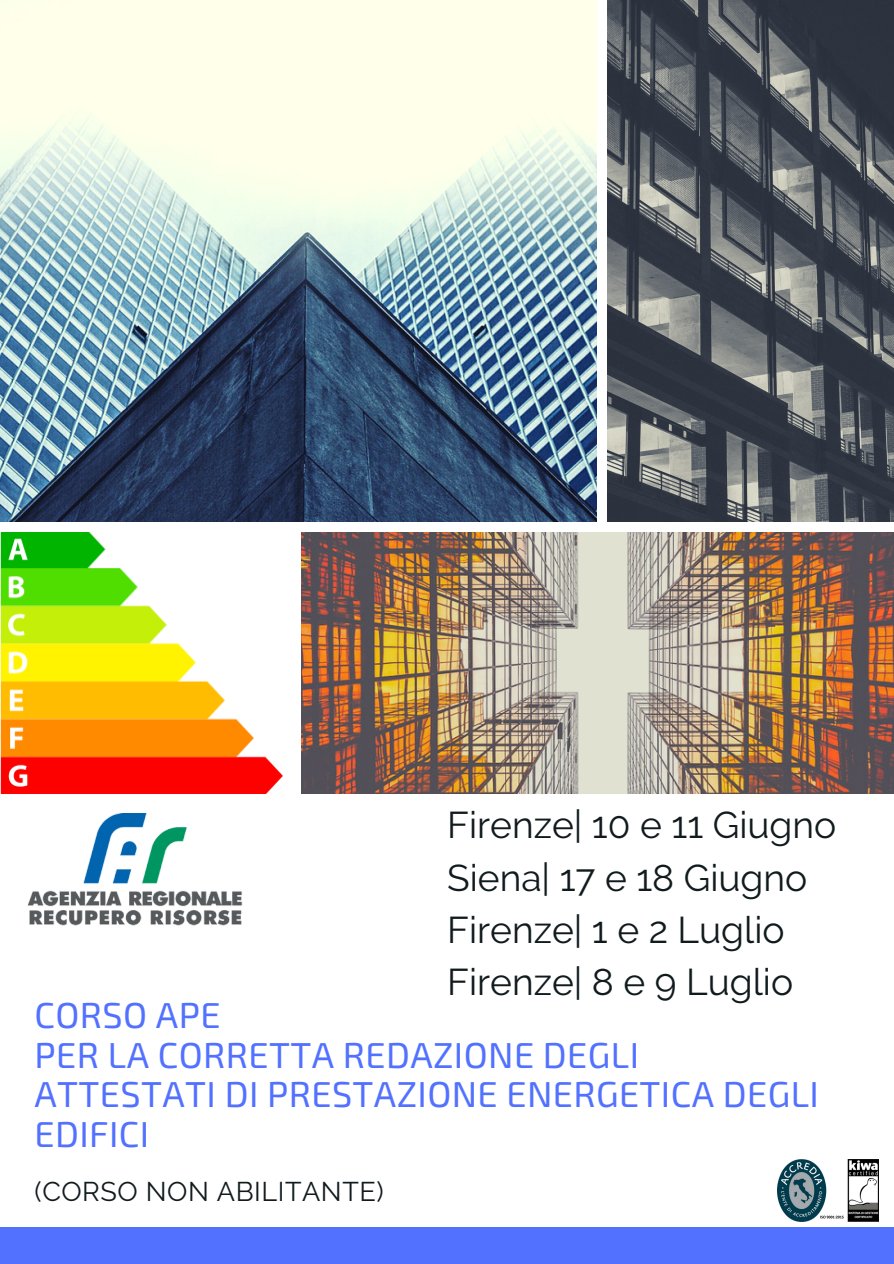
<style>
.page{position:relative;width:894px;height:1264px;background:#fff}
.page>*{position:absolute;margin:0;border:0;box-sizing:border-box;transform-origin:0 0}
.t1{font:37.2px/52.2px "Raleway";color:#111b1e}
.t2{font:36px/39.5px "Exo 2";letter-spacing:.01em;color:#5271ff}
.t3{font:27px "Raleway";letter-spacing:.02em;color:#111b1e}
</style>
<div class="page">
<img style="left:0;top:0;width:596px;height:521px">
<img style="left:607px;top:0;width:286px;height:521px">
<img style="left:0;top:533px;width:283px;height:260px">
<img style="left:302px;top:533px;width:591px;height:260px">
<div style="left:0;top:1226px;width:893px;height:37px;background:#5271ff"></div>
<img style="left:27px;top:813px;width:216px;height:113px">
<img style="left:777px;top:1159px;width:101px;height:62px">
<p class="t1" style="left:447px;top:799px;width:390px">Firenze| 10 e 11 Giugno<br>Siena| 17 e 18 Giugno<br>Firenze| 1 e 2 Luglio<br>Firenze| 8 e 9 Luglio</p>
<p class="t2" style="left:35px;top:994px;width:785px">CORSO APE<br>PER LA CORRETTA REDAZIONE DEGLI<br>ATTESTATI DI PRESTAZIONE ENERGETICA DEGLI<br>EDIFICI</p>
<p class="t3" style="left:35px;top:1175px;width:350px">(CORSO NON ABILITANTE)</p>
</div>
